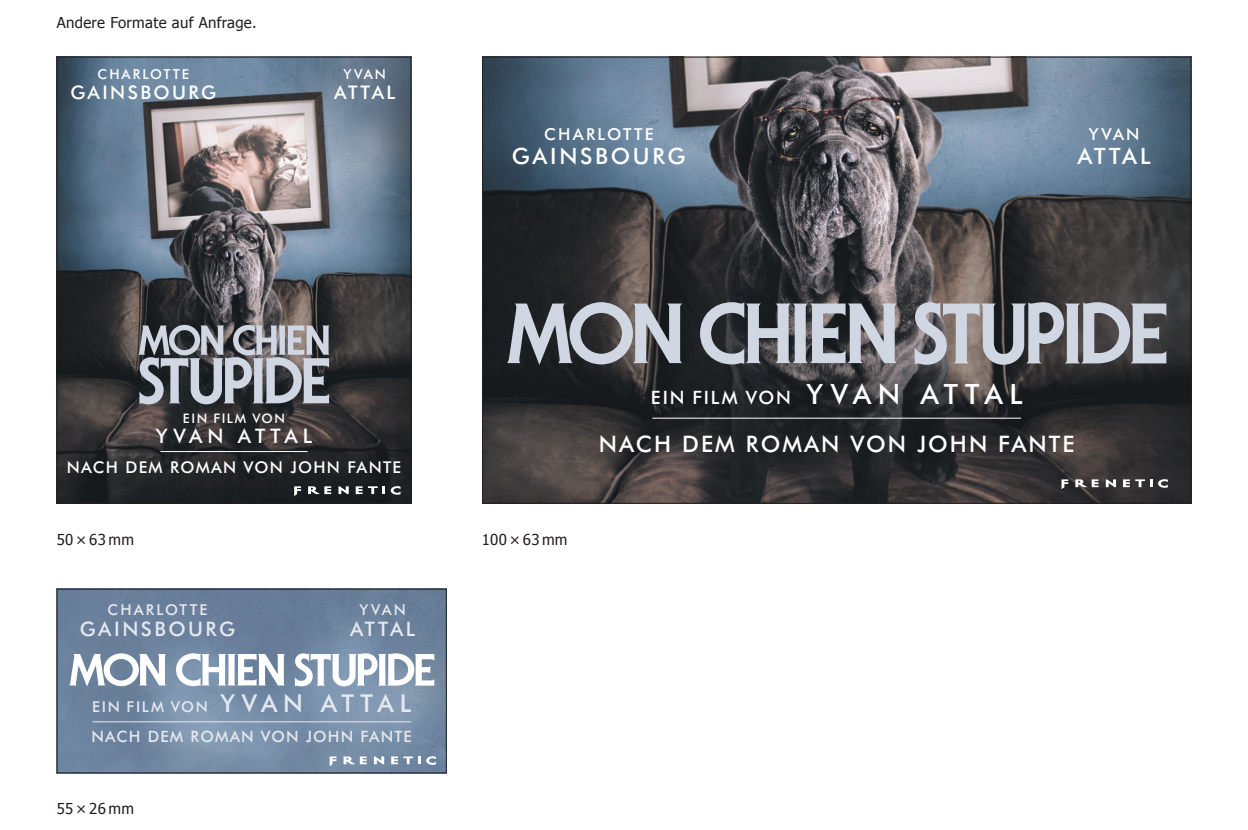
<style>
.page{position:relative;width:1248px;height:830px;background:#fff}
.page>*{position:absolute;margin:0;border:0;box-sizing:border-box;transform-origin:0 0}
.t1{font:500 22.75px "Futura BT";letter-spacing:.09em;color:#fff}
.t2{font:500 22.5px "Futura BT";letter-spacing:.12em;color:#fff}
.t3{font:500 20px "Futura BT";letter-spacing:.125em;color:#e5e9ef}
.t4{font:500 20px "Futura BT";letter-spacing:.245em;color:#fff}
.t5{font:500 18.75px "Futura BT";letter-spacing:.125em;color:#fff}
.t6{font:500 18.25px "Futura BT";letter-spacing:.1em;color:#fff}
.t7{font:500 16.5px "Futura BT";letter-spacing:.14em;color:#fff}
.t8{font:500 16.25px "Futura BT";letter-spacing:.08em;color:#fff}
.t9{font:500 15.5px "Futura BT";letter-spacing:.075em;color:#e5e9ef}
.t10{font:15px "Tahoma";letter-spacing:.02em;color:#231f20}
.t11{font:500 15px "Futura BT";letter-spacing:.11em;color:#e5e9ef}
.t12{font:500 15px "Futura BT";letter-spacing:.14em;color:#e5e9ef}
.t13{font:500 13.75px "Futura BT";letter-spacing:.14em;color:#fff}
.t14{font:500 13px "Futura BT";letter-spacing:.115em;color:#fff}
.s1{font-size:24.75px}
.s2{font-size:28px}
</style>
<div class="page">
<img style="left:59px;top:590px;width:385px;height:180px">
<img style="left:59px;top:59px;width:350px;height:442px">
<img style="left:484px;top:59px;width:705px;height:442px">
<svg style="left:138px;top:325px;width:191px;height:79px;background:#83868c"></svg>
<svg style="left:507px;top:302px;width:175px;height:62px;background:#81848a"></svg>
<svg style="left:700px;top:302px;width:196px;height:62px;background:#888b92"></svg>
<svg style="left:914px;top:302px;width:252px;height:62px;background:#93949a"></svg>
<svg style="left:69px;top:653px;width:97px;height:33px"></svg>
<svg style="left:176px;top:653px;width:109px;height:32px"></svg>
<svg style="left:295px;top:653px;width:139px;height:33px"></svg>
<hr style="left:160px;top:451px;width:147px;height:1px;background:#fff">
<hr style="left:92px;top:721px;width:319px;height:1px;background:#e5e9ef">
<hr style="left:652px;top:417px;width:368px;height:1px;background:#fff">
<svg style="left:294px;top:486px;width:7px;height:10px"></svg>
<svg style="left:308px;top:486px;width:23px;height:8px"></svg>
<svg style="left:338px;top:486px;width:11px;height:8px"></svg>
<svg style="left:355px;top:486px;width:7px;height:8px"></svg>
<svg style="left:368px;top:486px;width:32px;height:8px"></svg>
<svg style="left:329px;top:756px;width:7px;height:9px"></svg>
<svg style="left:343px;top:756px;width:23px;height:7px"></svg>
<svg style="left:374px;top:756px;width:10px;height:7px"></svg>
<svg style="left:391px;top:756px;width:45px;height:8px"></svg>
<svg style="left:1061px;top:479px;width:7px;height:10px"></svg>
<svg style="left:1075px;top:479px;width:23px;height:8px"></svg>
<svg style="left:1105px;top:479px;width:10px;height:8px"></svg>
<svg style="left:1122px;top:479px;width:7px;height:8px"></svg>
<svg style="left:1135px;top:479px;width:32px;height:8px"></svg>
<div style="left:57px;top:588px;width:389px;height:184px;border:1px solid #231f20"></div>
<div style="left:57px;top:57px;width:354px;height:446px;border:1px solid #231f20"></div>
<p class="t10" style="left:57px;top:13px;width:201px">Andere Formate auf Anfrage.</p>
<p class="t13" style="left:98px;top:66px;width:93px">CHARLOTTE</p>
<p class="t5" style="left:70px;top:81px;width:147px">GAINSBOURG</p>
<p class="t13" style="left:343px;top:66px;width:44px">YVAN</p>
<p class="t5" style="left:334px;top:81px;width:63px">ATTAL</p>
<p class="t7" style="left:544px;top:124px;width:111px">CHARLOTTE</p>
<h2 class="t2" style="left:512px;top:143px;width:175px">GAINSBOURG</h2>
<p class="t7" style="left:1088px;top:124px;width:52px">YVAN</p>
<h2 class="t2" style="left:1077px;top:143px;width:75px">ATTAL</h2>
<p class="t14" style="left:183px;top:410px;width:104px">EIN FILM VON</p>
<h3 class="t4" style="left:156px;top:423px;width:158px">YVAN ATTAL</h3>
<p class="t8" style="left:67px;top:457px;width:334px">NACH DEM ROMAN VON JOHN FANTE</p>
<p class="t10" style="left:57px;top:529px;width:79px">50×63mm</p>
<p class="t12" style="left:108px;top:600px;width:101px">CHARLOTTE</p>
<h3 class="t3" style="left:80px;top:616px;width:157px">GAINSBOURG</h3>
<p class="t12" style="left:359px;top:600px;width:48px">YVAN</p>
<h3 class="t3" style="left:350px;top:616px;width:67px">ATTAL</h3>
<p class="t11" style="left:92px;top:697px;width:321px">EIN FILM VON <span class="s1">YVAN ATTAL</span></p>
<p class="t9" style="left:92px;top:726px;width:319px">NACH DEM ROMAN VON JOHN FANTE</p>
<p class="t10" style="left:57px;top:798px;width:79px">55×26mm</p>
<p class="t10" style="left:482px;top:529px;width:87px">100 × 63 mm</p>
<p class="t6" style="left:651px;top:386px;width:373px">EIN FILM VON <span class="s2">YVAN ATTAL</span></p>
<h1 class="t1" style="left:598px;top:429px;width:474px">NACH DEM ROMAN VON JOHN FANTE</h1>
</div>
